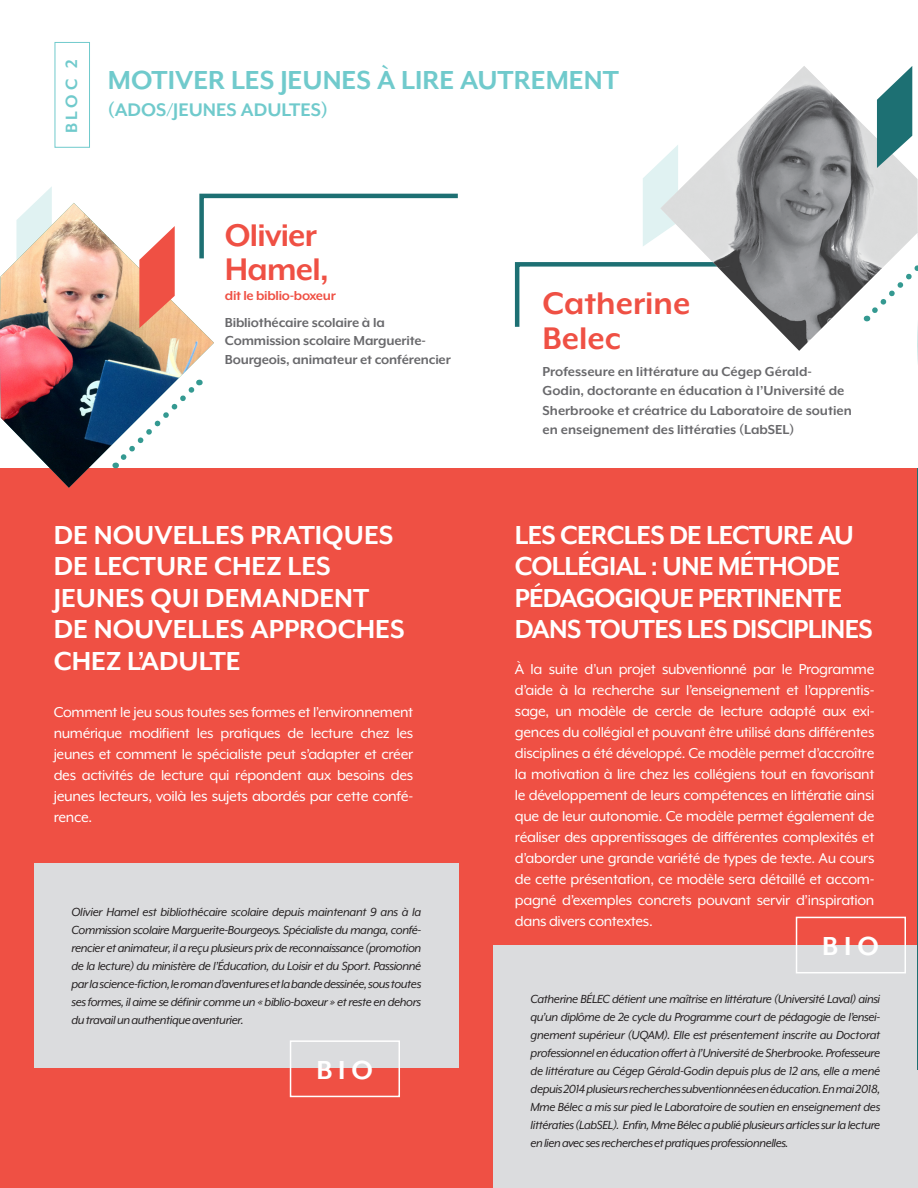
<style>
.page{position:relative;width:918px;height:1188px;background:#fff}
.page>*{position:absolute;margin:0;border:0;box-sizing:border-box;transform-origin:0 0}
.t1{font:700 36px/34.5px "Mr Eaves XL Mod OT";color:#ef5044}
.t2{font:700 36px "Mr Eaves XL Mod OT";letter-spacing:-.02em;color:#ef5044}
.t3{font:700 30px/31.5px "Mr Eaves XL Mod OT";letter-spacing:-.025em;color:#fff}
.t4{font:700 30px/31.5px "Mr Eaves XL Mod OT";color:#fff}
.t5{font:700 30px "Mr Eaves XL Mod OT";color:#70cacc}
.t6{font:700 21px "Mr Eaves XL Mod OT";color:#70cacc}
.t7{font:700 18.75px "Mr Eaves XL Mod OT";color:#70cacc}
.t8{font:16.5px/21px "Mr Eaves XL Mod OT";letter-spacing:-.02em;color:#fff;text-align:justify}
.t9{font:700 15px/19.5px "Mr Eaves XL Mod OT";color:#69696c}
.t10{font:700 15px "Mr Eaves XL Mod OT";letter-spacing:-.02em;color:#ef5044}
.t11{font:italic 13.5px/18px "Mr Eaves XL Mod OT";letter-spacing:-.03em;color:#231f20;text-align:justify}
</style>
<div class="page">
<div style="left:0;top:468px;width:918px;height:720px;background:#ef5044"></div>
<svg style="left:199px;top:193px;width:259px;height:10px"></svg>
<svg style="left:514px;top:262px;width:146px;height:65px"></svg>
<svg style="left:35px;top:187px;width:17px;height:16px"></svg>
<svg style="left:643px;top:162px;width:17px;height:84px"></svg>
<img style="left:0;top:203px;width:214px;height:285px">
<img style="left:660px;top:66px;width:258px;height:285px">
<svg style="left:115px;top:379px;width:88px;height:89px"></svg>
<div style="left:34px;top:863px;width:425px;height:205px;background:#dbdcde"></div>
<div style="left:493px;top:945px;width:425px;height:243px;background:#dbdcde"></div>
<div style="left:290px;top:1040px;width:110px;height:57px;border:2px solid #fff"></div>
<div style="left:796px;top:917px;width:110px;height:56px;border:2px solid #fff"></div>
<svg style="left:139px;top:226px;width:36px;height:102px"></svg>
<svg style="left:877px;top:66px;width:35px;height:102px"></svg>
<div style="left:55px;top:42px;width:35px;height:106px;border:1px solid #70cacc"></div>
<hr style="left:917px;top:468px;width:1px;height:601px;background:#1d7073">
<svg style="left:867px;top:232px;width:51px;height:119px"></svg>
<img style="left:917px;top:320px;width:1px;height:43px">
<p class="t7" style="left:62px;top:133px;width:76px;rotate:-90deg">BLOC 2</p>
<p class="t5" style="left:108px;top:65px;width:513px">MOTIVER LES JEUNES À LIRE AUTREMENT</p>
<p class="t6" style="left:108px;top:99px;width:222px">(ADOS/JEUNES ADULTES)</p>
<p class="t2" style="left:225px;top:217px;width:94px">Olivier</p>
<p class="t1" style="left:225px;top:252px;width:105px">Hamel,</p>
<p class="t10" style="left:225px;top:288px;width:112px">dit le biblio-boxeur</p>
<p class="t9" style="left:225px;top:313px;width:203px;line-height:18px">Bibliothécaire scolaire à la<br>Commission scolaire Marguerite-</p>
<p class="t9" style="left:225px;top:350px;width:227px">Bourgeois, animateur et conférencier</p>
<p class="t1" style="left:543px;top:286px;width:149px">Catherine<br>Belec</p>
<p class="t9" style="left:543px;top:361px;width:311px">Professeure en littérature au Cégep Gérald-Godin, doctorante en éducation à l’Université de Sherbrooke et créatrice du Laboratoire de soutien en enseignement des littératies (LabSEL)</p>
<p class="t4" style="left:54px;top:519px;width:353px">DE NOUVELLES PRATIQUES<br>DE LECTURE CHEZ LES<br>JEUNES QUI DEMANDENT<br>DE NOUVELLES APPROCHES<br>CHEZ L’ADULTE</p>
<p class="t3" style="left:515px;top:519px;width:360px">LES CERCLES DE LECTURE AU<br>COLLÉGIAL : UNE MÉTHODE<br>PÉDAGOGIQUE PERTINENTE<br>DANS TOUTES LES DISCIPLINES</p>
<p class="t8" style="left:54px;top:701px;width:361px">Comment le jeu sous toutes ses formes et l’environnement numérique modifient les pratiques de lecture chez les jeunes et comment le spécialiste peut s’adapter et créer des activités de lecture qui répondent aux besoins des jeunes lecteurs, voilà les sujets abordés par cette confé&shy;rence.</p>
<p class="t8" style="left:515px;top:658px;width:361px">À la suite d’un projet subventionné par le Programme d’aide à la recherche sur l’enseignement et l’apprentis&shy;sage, un modèle de cercle de lecture adapté aux exi&shy;gences du collégial et pouvant être utilisé dans différentes disciplines a été développé. Ce modèle permet d’accroître la motivation à lire chez les collégiens tout en favorisant le développement de leurs compétences en littératie ainsi que de leur autonomie. Ce modèle permet également de réaliser des apprentissages de différentes complexités et d’aborder une grande variété de types de texte. Au cours de cette présentation, ce modèle sera détaillé et accom&shy;pagné d’exemples concrets pouvant servir d’inspiration dans divers contextes.</p>
<p class="t11" style="left:72px;top:903px;width:351px">Olivier Hamel est bibliothécaire scolaire depuis maintenant 9 ans à la Commission scolaire Marguerite-Bourgeoys. Spécialiste du manga, confé&shy;rencier et animateur, il a reçu plusieurs prix de reconnaissance (promotion de la lecture) du ministère de l’Éducation, du Loisir et du Sport. Passionné par la science-fiction, le roman d’aventures et la bande dessinée, sous toutes ses formes, il aime se définir comme un « biblio-boxeur » et reste en dehors du travail un authentique aventurier.</p>
<p class="t3" style="left:822px;top:930px;width:58px">BIO</p>
<p class="t11" style="left:531px;top:990px;width:351px">Catherine BÉLEC détient une maîtrise en littérature (Université Laval) ainsi qu’un diplôme de 2e cycle du Programme court de pédagogie de l’ensei&shy;gnement supérieur (UQAM). Elle est présentement inscrite au Doctorat professionnel en éducation offert à l’Université de Sherbrooke. Professeure de littérature au Cégep Gérald-Godin depuis plus de 12 ans, elle a mené depuis 2014 plusieurs recherches subventionnées en éducation. En mai 2018, Mme Bélec a mis sur pied le Laboratoire de soutien en enseignement des littératies (LabSEL). Enfin, Mme Bélec a publié plusieurs articles sur la lecture en lien avec ses recherches et pratiques professionnelles.</p>
<p class="t3" style="left:316px;top:1054px;width:58px">BIO</p>
</div>
